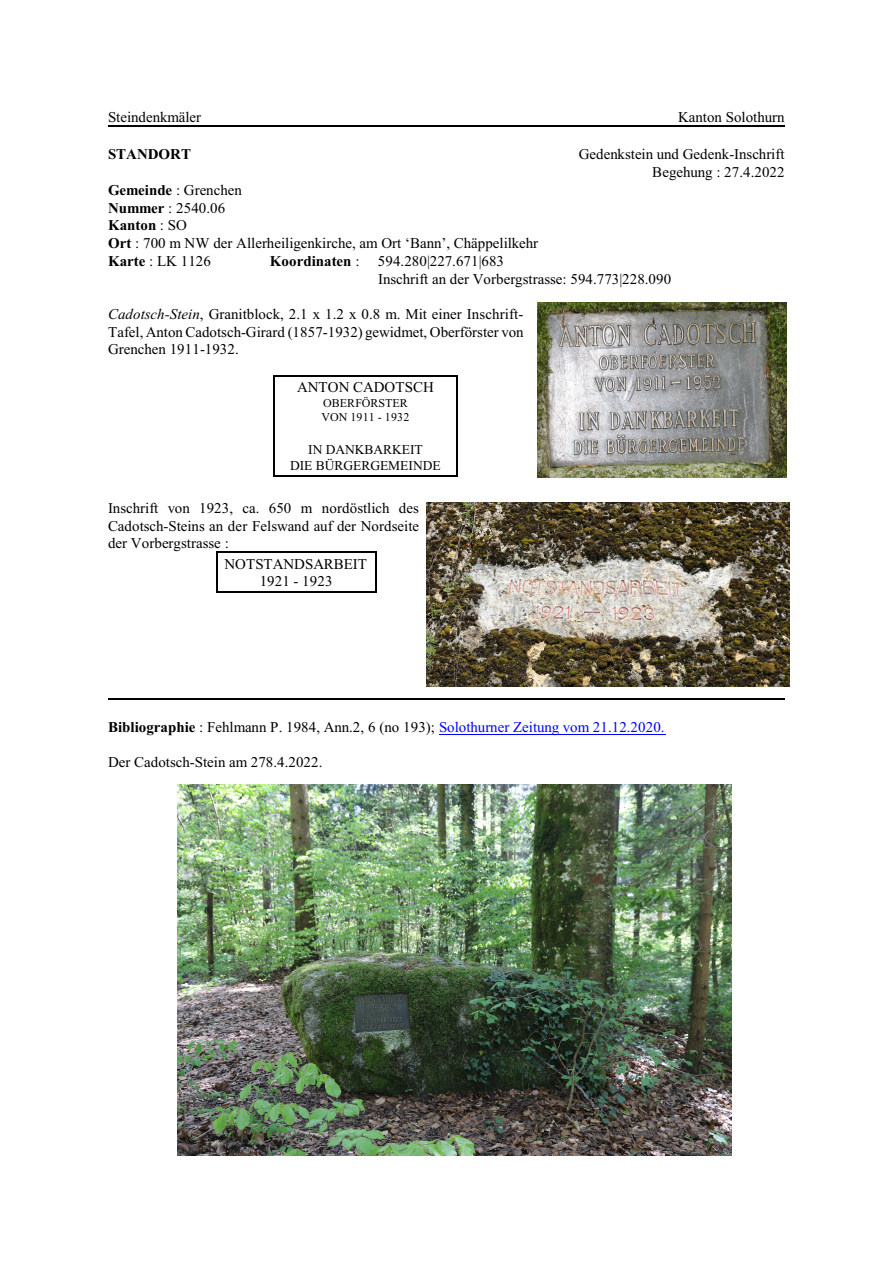
<style>
.page{position:relative;width:893px;height:1263px;background:#fff}
.page>*{position:absolute;margin:0;border:0;box-sizing:border-box;transform-origin:0 0}
.t1{font:15px/17.7px "Times New Roman";color:#000}
.t2{font:15px "Times New Roman";color:#00f}
.t3{font:700 15px "Times New Roman";color:#000}
.t4{font:13.5px/15.9px "Times New Roman";color:#000;text-align:center}
.t5{font:12px/14.2px "Times New Roman";letter-spacing:.005em;color:#000}
.s1{font-weight:700}
.s2{font-style:italic}
.s3{font-weight:700;color:#000}
.s4{color:#000}
</style>
<div class="page">
<hr style="left:108px;top:125px;width:677px;height:2px;background:#000">
<img style="left:537px;top:303px;width:250px;height:174px">
<hr style="left:273px;top:375px;width:1px;height:101px;background:#000">
<hr style="left:456px;top:375px;width:2px;height:101px;background:#000">
<hr style="left:273px;top:375px;width:184px;height:1px;background:#000">
<hr style="left:273px;top:475px;width:184px;height:1px;background:#000">
<img style="left:426px;top:502px;width:363px;height:185px">
<img style="left:177px;top:784px;width:555px;height:371px">
<hr style="left:216px;top:552px;width:1px;height:40px;background:#000">
<hr style="left:375px;top:552px;width:1px;height:40px;background:#000">
<hr style="left:216px;top:552px;width:160px;height:1px;background:#000">
<hr style="left:216px;top:591px;width:160px;height:2px;background:#000">
<hr style="left:439px;top:734px;width:226px;height:1px;background:#00f">
<hr style="left:108px;top:698px;width:677px;height:2px;background:#000">
<p class="t1" style="left:108px;top:110px;width:95px">Steindenkmäler</p>
<p class="t1" style="left:678px;top:110px;width:108px">Kanton Solothurn</p>
<p class="t3" style="left:108px;top:149px;width:85px">STANDORT</p>
<p class="t1" style="left:579px;top:147px;width:207px;text-align:right">Gedenkstein und Gedenk-Inschrift<br>Begehung : 27.4.2022</p>
<p class="t1" style="left:108px;top:182px;width:432px"><span class="s1">Gemeinde</span> : Grenchen<br><span class="s1">Nummer</span> : 2540.06<br><span class="s1">Kanton</span> : SO<br><span class="s1">Ort</span> : 700 m NW der Allerheiligenkirche, am Ort ‘Bann’, Chäppelilkehr<br><span class="s1">Karte</span> : LK 1126</p>
<p class="t1" style="left:378px;top:254px;width:295px;text-indent:-108px"><span class="s1">Koordinaten</span> : 594.280|227.671|683<br>Inschrift an der Vorbergstrasse: 594.773|228.090</p>
<p class="t1" style="left:108px;top:306px;width:417px;text-align:justify"><span class="s2">Cadotsch-Stein</span>, Granitblock, 2.1 x 1.2 x 0.8 m. Mit einer Inschrift-Tafel, Anton Cadotsch-Girard (1857-1932) gewidmet, Oberförster von Grenchen 1911-1932.</p>
<p class="t1" style="left:297px;top:380px;width:138px">ANTON CADOTSCH</p>
<p class="t5" style="left:321px;top:397px;width:89px">OBERFÖRSTER<br>VON 1911 - 1932</p>
<p class="t4" style="left:290px;top:443px;width:152px">IN DANKBARKEIT<br>DIE BÜRGERGEMEINDE</p>
<p class="t1" style="left:108px;top:500px;width:313px;text-align:justify">Inschrift von 1923, ca. 650 m nordöstlich des Cadotsch-Steins an der Felswand auf der Nordseite der Vorbergstrasse :</p>
<p class="t1" style="left:224px;top:556px;width:144px;text-align:center">NOTSTANDSARBEIT<br>1921 - 1923</p>
<p class="t2" style="left:108px;top:721px;width:558px"><span class="s3">Bibliographie</span> <span class="s4">: Fehlmann P. 1984, Ann.2, 6 (no 193);</span> Solothurner Zeitung vom 21.12.2020.</p>
<p class="t1" style="left:108px;top:755px;width:216px">Der Cadotsch-Stein am 278.4.2022.</p>
</div>
